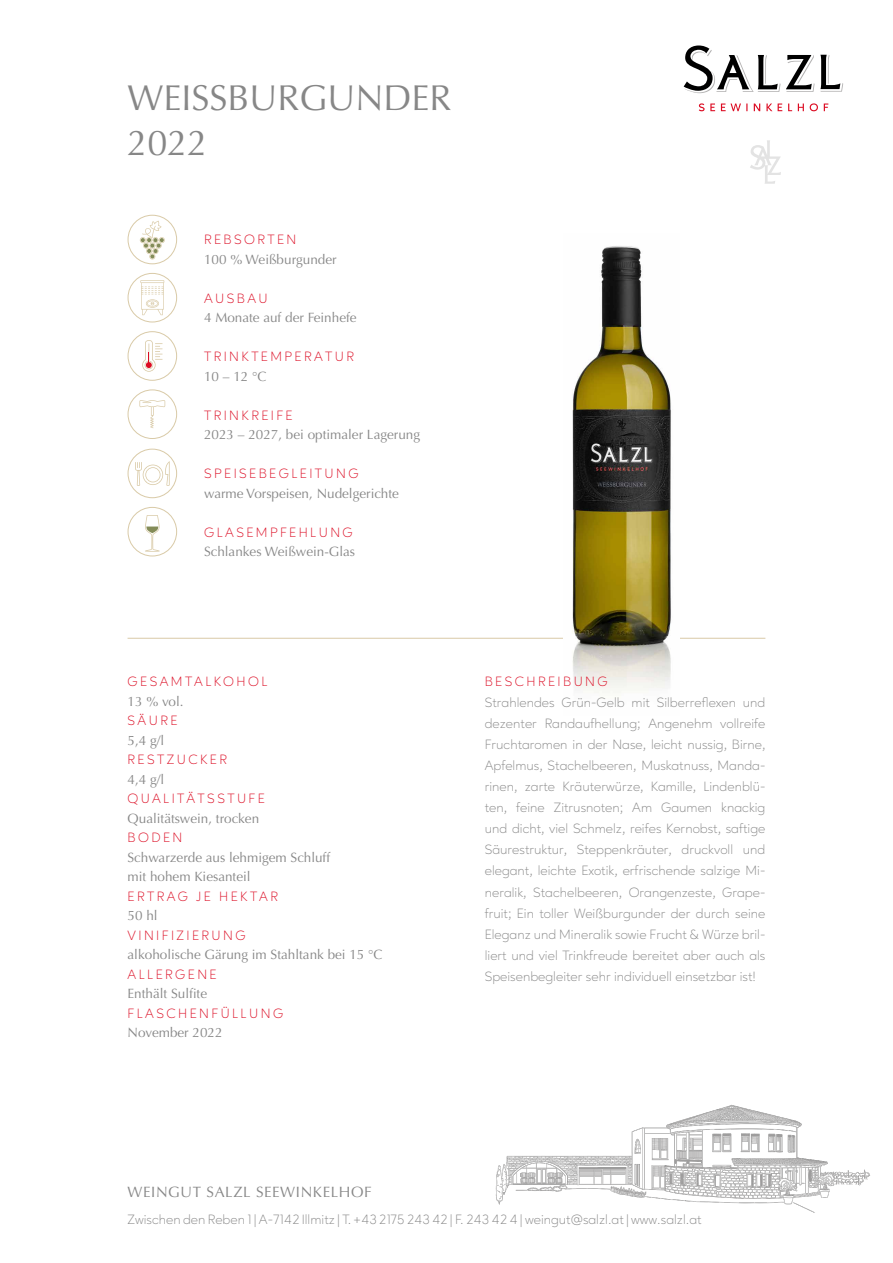
<style>
.page{position:relative;width:893px;height:1263px;background:#fff}
.page>*{position:absolute;margin:0;border:0;box-sizing:border-box;transform-origin:0 0}
.t1{font:36px/45px "Optima";color:#878787}
.t2{font:15px "Optima";letter-spacing:.04em;color:#878787}
.t3{font:300 13.5px/21px "Ageo";color:#878787;text-align:justify}
.t4{font:13.5px/19.5px "Optima";color:#878787}
.t5{font:300 13.5px "Ageo";letter-spacing:.18em;color:#dc0c23}
</style>
<div class="page">
<svg style="left:684px;top:45px;width:159px;height:48px"></svg>
<svg style="left:699px;top:103px;width:129px;height:8px"></svg>
<img style="left:495px;top:1104px;width:375px;height:109px">
<svg style="left:750px;top:140px;width:31px;height:44px"></svg>
<hr style="left:128px;top:638px;width:637px;height:1px;background:#d9caa7">
<img style="left:563px;top:246px;width:117px;height:447px">
<div style="left:128px;top:389px;width:49px;height:50px;border:1px solid #d9caa7;border-radius:50%"></div>
<div style="left:128px;top:449px;width:49px;height:49px;border:1px solid #d9caa7;border-radius:50%"></div>
<svg style="left:135px;top:461px;width:35px;height:25px"></svg>
<svg style="left:139px;top:400px;width:26px;height:28px"></svg>
<div style="left:128px;top:331px;width:49px;height:50px;border:1px solid #d9caa7;border-radius:50%"></div>
<svg style="left:142px;top:340px;width:20px;height:32px"></svg>
<div style="left:128px;top:507px;width:49px;height:49px;border:1px solid #d9caa7;border-radius:50%"></div>
<svg style="left:145px;top:515px;width:15px;height:37px"></svg>
<div style="left:128px;top:273px;width:49px;height:49px;border:1px solid #d9caa7;border-radius:50%"></div>
<svg style="left:140px;top:280px;width:24px;height:35px"></svg>
<div style="left:128px;top:215px;width:49px;height:49px;border:1px solid #d9caa7;border-radius:50%"></div>
<svg style="left:140px;top:221px;width:25px;height:38px"></svg>
<h1 class="t1" style="left:128px;top:75px;width:326px">WEISSBURGUNDER<br>2022</h1>
<p class="t5" style="left:204px;top:232px;width:94px">REBSORTEN</p>
<p class="t4" style="left:204px;top:250px;width:134px">100 % Weißburgunder</p>
<p class="t5" style="left:204px;top:290px;width:65px">AUSBAU</p>
<p class="t4" style="left:204px;top:308px;width:154px">4 Monate auf der Feinhefe</p>
<p class="t5" style="left:204px;top:349px;width:151px">TRINKTEMPERATUR</p>
<p class="t4" style="left:204px;top:367px;width:64px">10 – 12 °C</p>
<p class="t5" style="left:204px;top:407px;width:90px">TRINKREIFE</p>
<p class="t4" style="left:204px;top:425px;width:218px">2023 – 2027, bei optimaler Lagerung</p>
<p class="t5" style="left:204px;top:466px;width:156px">SPEISEBEGLEITUNG</p>
<p class="t4" style="left:204px;top:484px;width:196px">warme Vorspeisen, Nudelgerichte</p>
<p class="t5" style="left:204px;top:524px;width:150px">GLASEMPFEHLUNG</p>
<p class="t4" style="left:204px;top:542px;width:153px">Schlankes Weißwein-Glas</p>
<p class="t5" style="left:128px;top:674px;width:141px">GESAMTALKOHOL</p>
<p class="t4" style="left:128px;top:692px;width:58px">13 % vol.</p>
<p class="t5" style="left:128px;top:713px;width:51px">SÄURE</p>
<p class="t4" style="left:128px;top:731px;width:38px">5,4 g/l</p>
<p class="t5" style="left:128px;top:752px;width:101px">RESTZUCKER</p>
<p class="t4" style="left:128px;top:770px;width:38px">4,4 g/l</p>
<p class="t5" style="left:128px;top:791px;width:139px">QUALITÄTSSTUFE</p>
<p class="t4" style="left:128px;top:809px;width:133px">Qualitätswein, trocken</p>
<p class="t5" style="left:128px;top:830px;width:56px">BODEN</p>
<p class="t4" style="left:128px;top:848px;width:204px">Schwarzerde aus lehmigem Schluff mit hohem Kiesanteil</p>
<p class="t5" style="left:128px;top:888px;width:152px">ERTRAG JE HEKTAR</p>
<p class="t4" style="left:128px;top:906px;width:32px">50 hl</p>
<p class="t5" style="left:128px;top:927px;width:120px">VINIFIZIERUNG</p>
<p class="t4" style="left:128px;top:945px;width:257px">alkoholische Gärung im Stahltank bei 15 °C</p>
<p class="t5" style="left:128px;top:966px;width:91px">ALLERGENE</p>
<p class="t4" style="left:128px;top:984px;width:81px">Enthält Sulfite</p>
<p class="t5" style="left:128px;top:1005px;width:157px">FLASCHENFÜLLUNG</p>
<p class="t4" style="left:128px;top:1023px;width:96px">November 2022</p>
<p class="t5" style="left:485px;top:674px;width:124px">BESCHREIBUNG</p>
<p class="t3" style="left:485px;top:692px;width:282px">Strahlendes Grün-Gelb mit Silberreflexen und dezenter Randaufhellung; Angenehm vollreife Fruchtaromen in der Nase, leicht nussig, Birne, Apfelmus, Stachelbeeren, Muskatnuss, Manda&shy;rinen, zarte Kräuterwürze, Kamille, Lindenblü&shy;ten, feine Zitrusnoten; Am Gaumen knackig und dicht, viel Schmelz, reifes Kernobst, saftige Säurestruktur, Steppenkräuter, druckvoll und elegant, leichte Exotik, erfrischende salzige Mi&shy;neralik, Stachelbeeren, Orangenzeste, Grape&shy;fruit; Ein toller Weißburgunder der durch seine Eleganz und Mineralik sowie Frucht &amp; Würze bril&shy;liert und viel Trinkfreude bereitet aber auch als Speisenbegleiter sehr individuell einsetzbar ist!</p>
<p class="t2" style="left:128px;top:1183px;width:246px">WEINGUT SALZL SEEWINKELHOF</p>
<p class="t3" style="left:128px;top:1209px;width:576px">Zwischen den Reben 1 | A-7142 Illmitz | T. +43 2175 243 42 | F. 243 42 4 | weingut@salzl.at | www.salzl.at</p>
</div>
